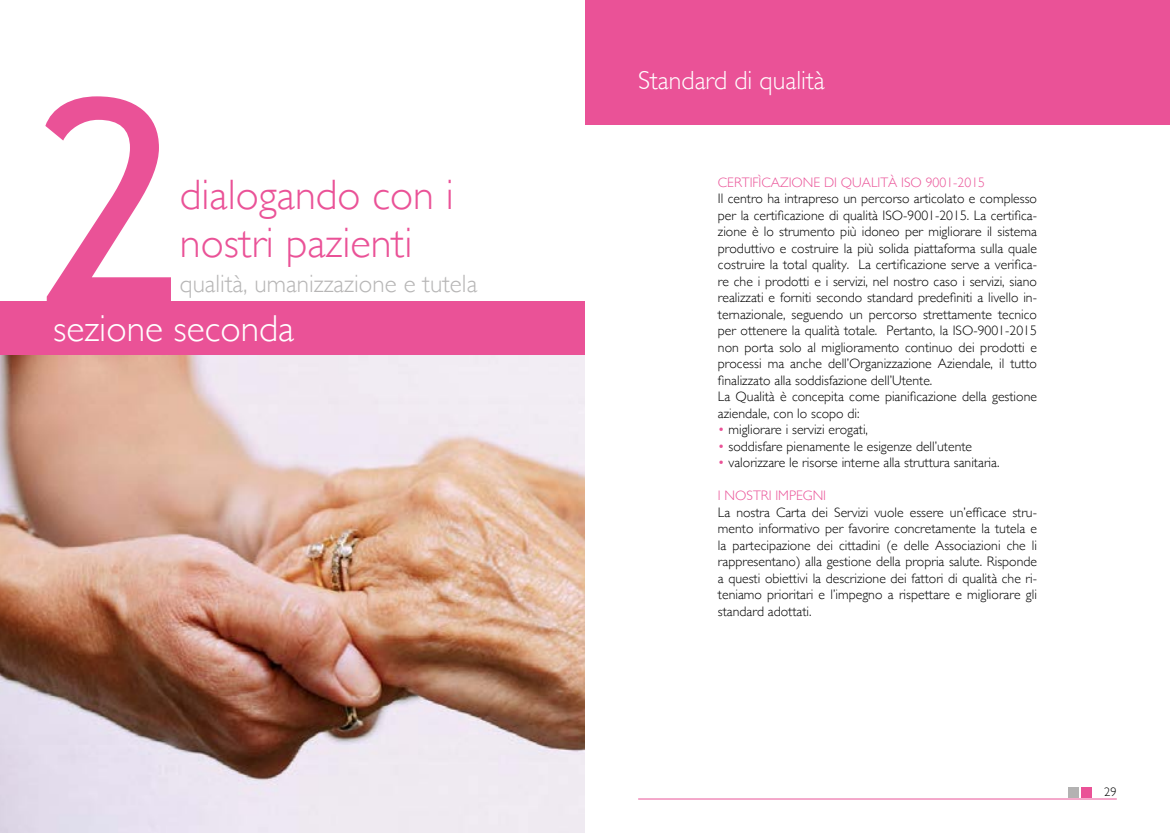
<style>
.page{position:relative;width:1170px;height:833px;background:#fff}
.page>*{position:absolute;margin:0;border:0;box-sizing:border-box;transform-origin:0 0}
.t1{font:282.5px "Trebuchet MS";color:#ea5297}
.t2{font:300 42.5px/48.6px "Gill Sans";color:#ea5297}
.t3{font:300 37.5px "Gill Sans";color:#fff}
.t4{font:300 26.25px "Gill Sans";color:#fff}
.t5{font:300 25px "Gill Sans";color:#b7b6b6}
.t6{font:300 13.75px/16.5px "Gill Sans";color:#000}
.t7{font:300 13.75px "Gill Sans";color:#ea5297}
.t8{font:300 12.5px "Gill Sans";color:#000}
.s1{color:#ea5297}
</style>
<div class="page">
<hr style="left:638px;top:798px;width:478px;height:1px;background:#ea5297">
<div style="left:1080px;top:787px;width:11px;height:10px;background:#ea5297"></div>
<div style="left:1067px;top:787px;width:11px;height:10px;background:#b3b2b2"></div>
<div style="left:585px;top:0;width:584px;height:124px;background:#ea5297"></div>
<img style="left:0;top:354px;width:585px;height:479px">
<div style="left:0;top:301px;width:585px;height:53px;background:#ea5297"></div>
<h1 class="t1" style="left:37px;top:36px;width:150px">2</h1>
<h2 class="t2" style="left:180px;top:169px;width:275px">dialogando con i nostri pazienti</h2>
<h3 class="t5" style="left:180px;top:264px;width:299px">qualità, umanizzazione e tutela</h3>
<h3 class="t3" style="left:53px;top:299px;width:242px">sezione seconda</h3>
<h3 class="t4" style="left:638px;top:60px;width:188px">Standard di qualità</h3>
<p class="t7" style="left:718px;top:171px;width:268px">CERTIFÌCAZIONE DI QUALITÀ ISO 9001-2015</p>
<p class="t6" style="left:718px;top:190px;width:320px">Il centro ha intrapreso un percorso articolato e complesso per la certificazione di qualità ISO-9001-2015. La certifica&shy;zione è lo strumento più idoneo per migliorare il sistema produttivo e costruire la più solida piattaforma sulla quale costruire la total quality. La certificazione serve a verifica&shy;re che i prodotti e i servizi, nel nostro caso i servizi, siano realizzati e forniti secondo standard predefiniti a livello in&shy;ternazionale, seguendo un percorso strettamente tecnico per ottenere la qualità totale. Pertanto, la ISO-9001-2015 non porta solo al miglioramento continuo dei prodotti e processi ma anche dell’Organizzazione Aziendale, il tutto finalizzato alla soddisfazione dell’Utente.<br>La Qualità è concepita come pianificazione della gestione aziendale, con lo scopo di:</p>
<p class="t6" style="left:718px;top:421px;width:152px"><span class="s1">•</span> migliorare i servizi erogati,</p>
<p class="t6" style="left:718px;top:437px;width:256px"><span class="s1">•</span> soddisfare pienamente le esigenze dell’utente</p>
<p class="t6" style="left:718px;top:454px;width:283px"><span class="s1">•</span> valorizzare le risorse interne alla struttura sanitaria.</p>
<p class="t7" style="left:718px;top:485px;width:110px">I NOSTRI IMPEGNI</p>
<p class="t6" style="left:718px;top:503px;width:320px;text-align:justify">La nostra Carta dei Servizi vuole essere un’efficace stru&shy;mento informativo per favorire concretamente la tutela e la partecipazione dei cittadini (e delle Associazioni che li rappresentano) alla gestione della propria salute. Risponde a questi obiettivi la descrizione dei fattori di qualità che ri&shy;teniamo prioritari e l’impegno a rispettare e migliorare gli standard adottati.</p>
<p class="t8" style="left:1104px;top:782px;width:14px">29</p>
</div>
